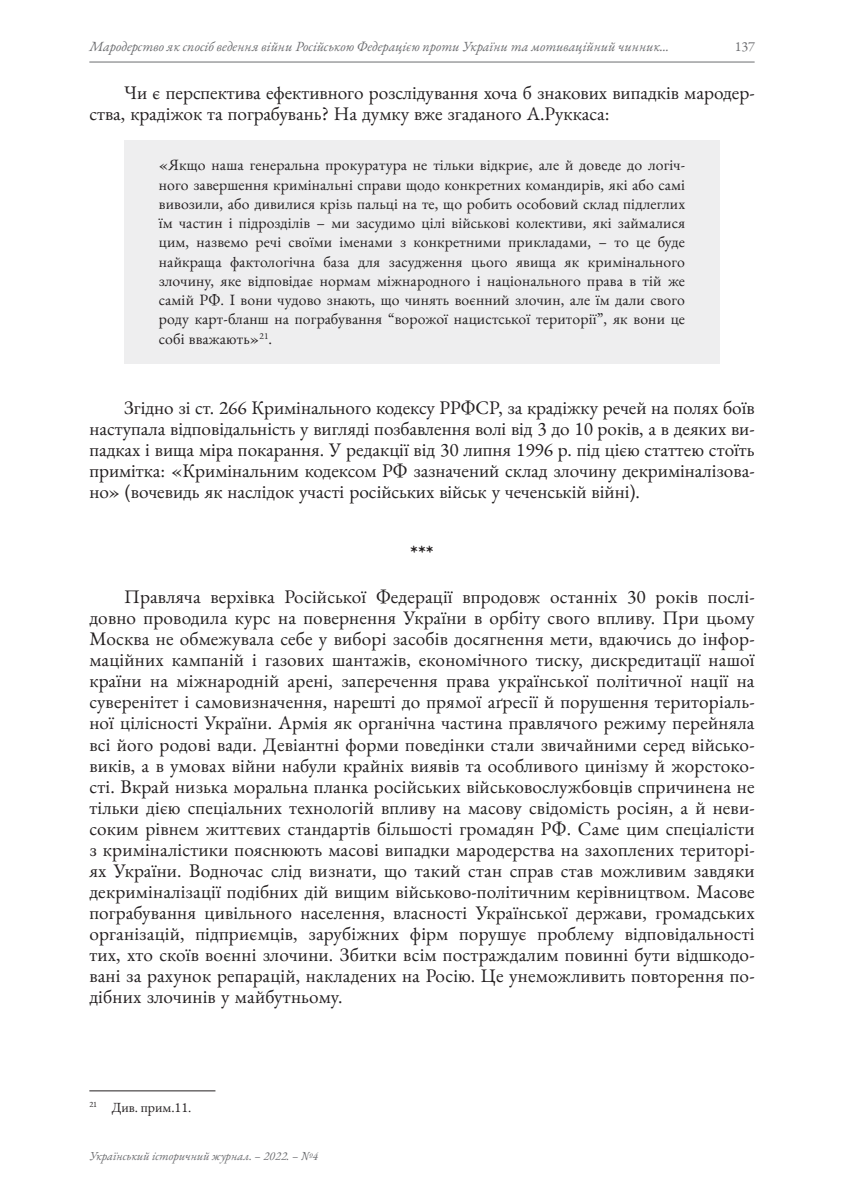
<style>
.page{position:relative;width:844px;height:1191px;background:#fff}
.page>*{position:absolute;margin:0;border:0;box-sizing:border-box;transform-origin:0 0}
.t1{font:500 22.75px "EB Garamond";color:#231f20}
.t2{font:19.25px/21px "EB Garamond";color:#231f20;text-align:justify}
.t3{font:15.75px/19.2px "EB Garamond";letter-spacing:.01em;color:#231f20;text-align:justify}
.t4{font:italic 14px "EB Garamond";color:#6c6d70}
.t5{font:14px "EB Garamond";color:#231f20}
.t6{font:14px "EB Garamond";color:#6c6d70}
.t7{font:italic 12.25px "EB Garamond";color:#6c6d70}
</style>
<div class="page">
<hr style="left:89px;top:62px;width:665px;height:1px;background:#6c6d70">
<div style="left:124px;top:140px;width:595px;height:223px;background:#eeeeef"></div>
<hr style="left:89px;top:1090px;width:126px;height:1px;background:#231f20">
<p class="t4" style="left:89px;top:37px;width:581px">Мародерство як спосіб ведення війни Російською Федерацією проти України та мотиваційний чинник...</p>
<p class="t6" style="left:734px;top:37px;width:22px">137</p>
<p class="t2" style="left:89px;top:82px;width:666px;text-indent:35px">Чи є перспектива ефективного розслідування хоча б знакових випадків мародер&shy;ства, крадіжок та пограбувань? На думку вже згаданого А.Руккаса:</p>
<p class="t3" style="left:159px;top:156px;width:527px">«Якщо наша генеральна прокуратура не тільки відкриє, але й доведе до логіч&shy;ного завершення кримінальні справи щодо конкретних командирів, які або самі вивозили, або дивилися крізь пальці на те, що робить особовий склад підлеглих їм частин і підрозділів – ми засудимо цілі військові колективи, які займалися цим, назвемо речі своїми іменами з конкретними прикладами, – то це буде найкраща фактологічна база для засудження цього явища як кримінального злочину, яке відповідає нормам міжнародного і національного права в тій же самій РФ. І вони чудово знають, що чинять воєнний злочин, але їм дали свого роду карт-бланш на пограбування “ворожої нацистської території”, як вони це собі вважають»<sup>21</sup>.</p>
<p class="t2" style="left:89px;top:397px;width:666px;text-indent:35px">Згідно зі ст. 266 Кримінального кодексу РРФСР, за крадіжку речей на полях боїв наступала відповідальність у вигляді позбавлення волі від 3 до 10 років, а в деяких ви&shy;падках і вища міра покарання. У редакції від 30 липня 1996 р. під цією статтею стоїть примітка: «Кримінальним кодексом РФ зазначений склад злочину декриміналізова&shy;но» (вочевидь як наслідок участі російських військ у чеченській війні).</p>
<p class="t1" style="left:410px;top:539px;width:25px">***</p>
<p class="t2" style="left:89px;top:586px;width:666px;text-indent:35px">Правляча верхівка Російської Федерації впродовж останніх 30 років послі&shy;довно проводила курс на повернення України в орбіту свого впливу. При цьому Москва не обмежувала себе у виборі засобів досягнення мети, вдаючись до інфор&shy;маційних кампаній і газових шантажів, економічного тиску, дискредитації нашої країни на міжнародній арені, заперечення права української політичної нації на суверенітет і самовизначення, нарешті до прямої аґресії й порушення територіаль&shy;ної цілісності України. Армія як органічна частина правлячого режиму перейняла всі його родові вади. Девіантні форми поведінки стали звичайними серед військо&shy;виків, а в умовах війни набули крайніх виявів та особливого цинізму й жорстоко&shy;сті. Вкрай низька моральна планка російських військовослужбовців спричинена не тільки дією спеціальних технологій впливу на масову свідомість росіян, а й неви&shy;соким рівнем життєвих стандартів більшості громадян РФ. Саме цим спеціалісти з криміналістики пояснюють масові випадки мародерства на захоплених територі&shy;ях України. Водночас слід визнати, що такий стан справ став можливим завдяки декриміналізації подібних дій вищим військово-політичним керівництвом. Масове пограбування цивільного населення, власності Української держави, громадських організацій, підприємців, зарубіжних фірм порушує проблему відповідальності тих, хто скоїв воєнні злочини. Збитки всім постраждалим повинні бути відшкодо&shy;вані за рахунок репарацій, накладених на Росію. Це унеможливить повторення по&shy;дібних злочинів у майбутньому.</p>
<p class="t5" style="left:89px;top:1097px;width:103px"><sup>21</sup> Див. прим.11.</p>
<p class="t7" style="left:89px;top:1148px;width:230px">Український історичний журнал. – 2022. – №4</p>
</div>
